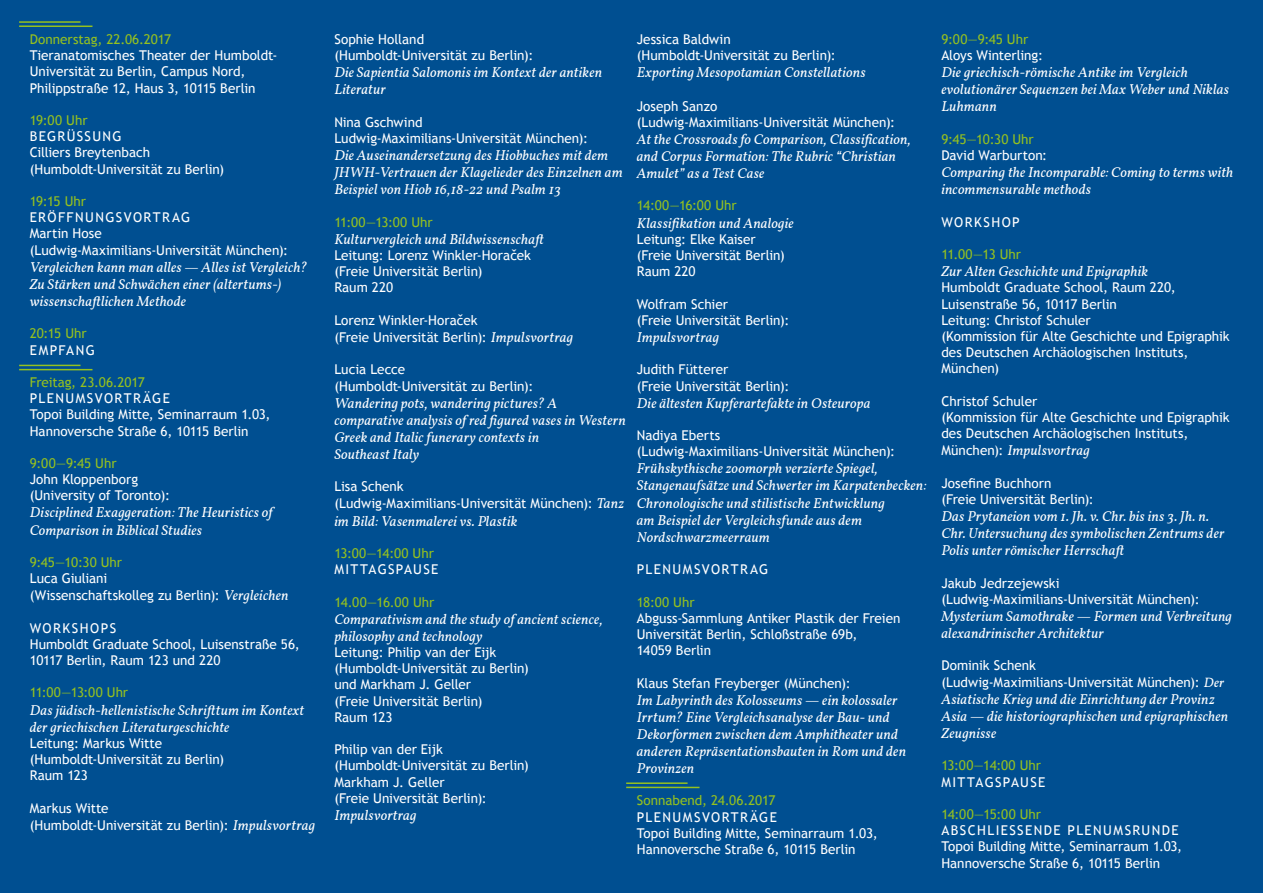
<style>
.page{position:relative;width:1263px;height:893px;background:#004f91}
.page>*{position:absolute;margin:0;border:0;box-sizing:border-box;transform-origin:0 0}
.t1{font:italic 14.25px/17.1px "Vollkorn";letter-spacing:.015em;color:#fff}
.t2{font:13.5px/16.2px "Trebuchet MS";color:#fff}
.t3{font:13.5px "Trebuchet MS";letter-spacing:-.005em;color:#95c11f}
.t4{font:13.5px "Trebuchet MS";letter-spacing:.1em;color:#fff}
.t5{font:13.5px "Trebuchet MS";letter-spacing:.11em;color:#fff}
.t6{font:13.5px "Trebuchet MS";letter-spacing:.105em;color:#fff}
.s1{font-family:"Vollkorn";font-style:italic;font-size:14.25px}
.s2{font-family:"Trebuchet MS";font-style:normal;font-size:13.5px}
.s3{font-family:"Vollkorn";font-style:italic}
</style>
<div class="page">
<hr style="left:19px;top:21px;width:62px;height:2px;background:#95c11f">
<hr style="left:19px;top:25px;width:73px;height:2px;background:#95c11f">
<hr style="left:19px;top:365px;width:62px;height:1px;background:#95c11f">
<hr style="left:19px;top:369px;width:73px;height:1px;background:#95c11f">
<hr style="left:626px;top:782px;width:61px;height:2px;background:#95c11f">
<hr style="left:626px;top:787px;width:73px;height:1px;background:#95c11f">
<p class="t3" style="left:30px;top:31px;width:143px">Donnerstag, 22.06.2017</p>
<p class="t2" style="left:30px;top:47px;width:249px">Tieranatomisches Theater der Humboldt-<br>Universität zu Berlin, Campus Nord,<br>Philippstraße 12, Haus 3, 10115 Berlin</p>
<p class="t3" style="left:30px;top:112px;width:59px">19:00 Uhr</p>
<p class="t2" style="left:30px;top:128px;width:196px">BEGRÜSSUNG<br>Cilliers Breytenbach (Humboldt-Universität zu Berlin)</p>
<p class="t3" style="left:30px;top:193px;width:58px">19:15 Uhr</p>
<p class="t2" style="left:30px;top:209px;width:260px">ERÖFFNUNGSVORTRAG<br>Martin Hose (Ludwig-Maximilians-Universität München):</p>
<p class="t1" style="left:30px;top:259px;width:279px">Vergleichen kann man alles — Alles ist Vergleich?<br>Zu Stärken und Schwächen einer (altertums-) wissenschaftlichen Methode</p>
<p class="t3" style="left:30px;top:326px;width:58px">20:15 Uhr</p>
<p class="t5" style="left:30px;top:342px;width:67px">EMPFANG</p>
<p class="t3" style="left:30px;top:374px;width:117px">Freitag, 23.06.2017</p>
<p class="t2" style="left:30px;top:390px;width:242px">PLENUMSVORTRÄGE<br>Topoi Building Mitte, Seminarraum 1.03,<br>Hannoversche Straße 6, 10115 Berlin</p>
<p class="t3" style="left:30px;top:455px;width:88px">9:00—9:45 Uhr</p>
<p class="t2" style="left:30px;top:471px;width:142px">John Kloppenborg (University of Toronto):</p>
<p class="t1" style="left:30px;top:504px;width:244px">Disciplined Exaggeration: The Heuristics of<br>Comparison in Biblical Studies</p>
<p class="t3" style="left:30px;top:554px;width:94px">9:45—10:30 Uhr</p>
<p class="t2" style="left:30px;top:570px;width:260px;line-height:17.1px">Luca Giuliani<br>(Wissenschaftskolleg zu Berlin): <span class="s1">Vergleichen</span></p>
<p class="t2" style="left:30px;top:620px;width:272px">WORKSHOPS<br>Humboldt Graduate School, Luisenstraße 56,<br>10117 Berlin, Raum 123 und 220</p>
<p class="t3" style="left:30px;top:685px;width:100px">11:00—13:00 Uhr</p>
<p class="t1" style="left:30px;top:701px;width:276px">Das jüdisch-hellenistische Schrifttum im Kontext der griechischen Literaturgeschichte</p>
<p class="t2" style="left:30px;top:735px;width:196px">Leitung: Markus Witte (Humboldt-Universität zu Berlin)<br>Raum 123</p>
<p class="t2" style="left:30px;top:799px;width:287px;line-height:17.1px">Markus Witte<br>(Humboldt-Universität zu Berlin): <span class="s1">Impulsvortrag</span></p>
<p class="t2" style="left:334px;top:31px;width:200px">Sophie Holland (Humboldt-Universität zu Berlin):</p>
<p class="t1" style="left:334px;top:64px;width:269px">Die Sapientia Salomonis im Kontext der antiken<br>Literatur</p>
<p class="t2" style="left:334px;top:114px;width:255px">Nina Gschwind<br>Ludwig-Maximilians-Universität München):</p>
<p class="t1" style="left:334px;top:147px;width:290px">Die Auseinandersetzung des Hiobbuches mit dem<br>JHWH-Vertrauen der Klagelieder des Einzelnen am<br>Beispiel von Hiob 16,18-22 und Psalm 13</p>
<p class="t3" style="left:334px;top:214px;width:100px">11:00—13:00 Uhr</p>
<p class="t1" style="left:334px;top:231px;width:213px">Kulturvergleich und Bildwissenschaft</p>
<p class="t2" style="left:334px;top:247px;width:198px">Leitung: Lorenz Winkler-Horaček (Freie Universität Berlin)<br>Raum 220</p>
<p class="t2" style="left:334px;top:312px;width:240px;line-height:17.1px">Lorenz Winkler-Horaček<br>(Freie Universität Berlin): <span class="s1">Impulsvortrag</span></p>
<p class="t2" style="left:334px;top:362px;width:200px">Lucia Lecce (Humboldt-Universität zu Berlin):</p>
<p class="t1" style="left:334px;top:395px;width:293px">Wandering pots, wandering pictures? A comparative analysis of red figured vases in Western Greek and Italic funerary contexts in<br>Southeast Italy</p>
<p class="t2" style="left:334px;top:478px;width:291px;line-height:17.1px">Lisa Schenk<br>(Ludwig-Maximilians-Universität München): <span class="s1">Tanz</span></p>
<p class="t1" style="left:334px;top:512px;width:185px">im Bild: Vasenmalerei vs. Plastik</p>
<p class="t3" style="left:334px;top:545px;width:101px">13:00—14:00 Uhr</p>
<p class="t4" style="left:334px;top:561px;width:106px">MITTAGSPAUSE</p>
<p class="t3" style="left:334px;top:594px;width:102px">14.00—16.00 Uhr</p>
<p class="t1" style="left:334px;top:611px;width:270px">Comparativism and the study of ancient science, philosophy and technology</p>
<p class="t2" style="left:334px;top:644px;width:196px">Leitung: Philip van der Eijk (Humboldt-Universität zu Berlin) und Markham J. Geller<br>(Freie Universität Berlin)<br>Raum 123</p>
<p class="t2" style="left:334px;top:741px;width:196px">Philip van der Eijk (Humboldt-Universität zu Berlin)<br>Markham J. Geller<br>(Freie Universität Berlin):</p>
<p class="t1" style="left:334px;top:807px;width:84px">Impulsvortrag</p>
<p class="t2" style="left:637px;top:31px;width:200px">Jessica Baldwin (Humboldt-Universität zu Berlin):</p>
<p class="t1" style="left:637px;top:64px;width:230px">Exporting Mesopotamian Constellations</p>
<p class="t2" style="left:637px;top:98px;width:260px">Joseph Sanzo (Ludwig-Maximilians-Universität München):</p>
<p class="t1" style="left:637px;top:131px;width:276px">At the Crossroads fo Comparison, Classification, and Corpus Formation: The Rubric “Christian<br>Amulet” as a Test Case</p>
<p class="t3" style="left:637px;top:198px;width:101px">14:00—16:00 Uhr</p>
<p class="t1" style="left:637px;top:215px;width:158px">Klassifikation und Analogie</p>
<p class="t2" style="left:637px;top:231px;width:150px">Leitung: Elke Kaiser (Freie Universität Berlin)<br>Raum 220</p>
<p class="t2" style="left:637px;top:296px;width:154px">Wolfram Schier<br>(Freie Universität Berlin):</p>
<p class="t1" style="left:637px;top:329px;width:84px">Impulsvortrag</p>
<p class="t2" style="left:637px;top:362px;width:154px">Judith Fütterer<br>(Freie Universität Berlin):</p>
<p class="t1" style="left:637px;top:395px;width:235px">Die ältesten Kupferartefakte in Osteuropa</p>
<p class="t2" style="left:637px;top:427px;width:260px">Nadiya Eberts (Ludwig-Maximilians-Universität München):</p>
<p class="t1" style="left:637px;top:460px;width:291px">Frühskythische zoomorph verzierte Spiegel, Stangenaufsätze und Schwerter im Karpatenbecken:<br>Chronologische und stilistische Entwicklung<br>am Beispiel der Vergleichsfunde aus dem Nordschwarzmeerraum</p>
<p class="t6" style="left:637px;top:561px;width:133px">PLENUMSVORTRAG</p>
<p class="t3" style="left:637px;top:594px;width:59px">18:00 Uhr</p>
<p class="t2" style="left:637px;top:610px;width:265px">Abguss-Sammlung Antiker Plastik der Freien<br>Universität Berlin, Schloßstraße 69b,<br>14059 Berlin</p>
<p class="t2" style="left:637px;top:675px;width:215px">Klaus Stefan Freyberger (München):</p>
<p class="t1" style="left:637px;top:692px;width:271px">Im Labyrinth des Kolosseums — ein kolossaler Irrtum? Eine Vergleichsanalyse der Bau- und Dekorformen zwischen dem Amphitheater und anderen Repräsentationsbauten in Rom und den Provinzen</p>
<p class="t3" style="left:637px;top:793px;width:140px">Sonnabend, 24.06.2017</p>
<p class="t2" style="left:637px;top:809px;width:242px">PLENUMSVORTRÄGE<br>Topoi Building Mitte, Seminarraum 1.03,<br>Hannoversche Straße 6, 10115 Berlin</p>
<p class="t3" style="left:941px;top:31px;width:88px">9:00—9:45 Uhr</p>
<p class="t2" style="left:941px;top:47px;width:103px">Aloys Winterling:</p>
<p class="t1" style="left:941px;top:64px;width:289px">Die griechisch-römische Antike im Vergleich evolutionärer Sequenzen bei Max Weber und Niklas<br>Luhmann</p>
<p class="t3" style="left:941px;top:131px;width:94px">9:45—10:30 Uhr</p>
<p class="t2" style="left:941px;top:147px;width:107px">David Warburton:</p>
<p class="t1" style="left:941px;top:164px;width:293px">Comparing the Incomparable: Coming to terms with incommensurable methods</p>
<p class="t5" style="left:941px;top:214px;width:80px">WORKSHOP</p>
<p class="t3" style="left:941px;top:246px;width:81px">11.00—13 Uhr</p>
<p class="t1" style="left:941px;top:263px;width:208px">Zur Alten Geschichte und Epigraphik</p>
<p class="t2" style="left:941px;top:280px;width:290px">Humboldt Graduate School, Raum 220,<br>Luisenstraße 56, 10117 Berlin<br>Leitung: Christof Schuler<br>(Kommission für Alte Geschichte und Epigraphik des Deutschen Archäologischen Instituts,<br>München)</p>
<p class="t2" style="left:941px;top:393px;width:290px">Christof Schuler<br>(Kommission für Alte Geschichte und Epigraphik des Deutschen Archäologischen Instituts,</p>
<p class="t1" style="left:941px;top:442px;width:150px"><span class="s2">München):</span> Impulsvortrag</p>
<p class="t2" style="left:941px;top:475px;width:154px">Josefine Buchhorn<br>(Freie Universität Berlin):</p>
<p class="t1" style="left:941px;top:508px;width:285px">Das Prytaneion vom 1. Jh. v. Chr. bis ins 3. Jh. n.<br>Chr. Untersuchung des symbolischen Zentrums der<br>Polis unter römischer Herrschaft</p>
<p class="t2" style="left:941px;top:575px;width:260px">Jakub Jedrzejewski (Ludwig-Maximilians-Universität München):</p>
<p class="t1" style="left:941px;top:608px;width:292px">Mysterium Samothrake — Formen und Verbreitung alexandrinischer Architektur</p>
<p class="t2" style="left:941px;top:658px;width:284px">Dominik Schenk (Ludwig-Maximilians-Universität München): <span class="s3">Der</span></p>
<p class="t1" style="left:941px;top:691px;width:288px">Asiatische Krieg und die Einrichtung der Provinz<br>Asia — die historiographischen und epigraphischen<br>Zeugnisse</p>
<p class="t3" style="left:941px;top:758px;width:101px">13:00—14:00 Uhr</p>
<p class="t4" style="left:941px;top:774px;width:106px">MITTAGSPAUSE</p>
<p class="t3" style="left:941px;top:806px;width:101px">14:00—15:00 Uhr</p>
<p class="t2" style="left:941px;top:822px;width:242px">ABSCHLIESSENDE PLENUMSRUNDE<br>Topoi Building Mitte, Seminarraum 1.03,<br>Hannoversche Straße 6, 10115 Berlin</p>
</div>
